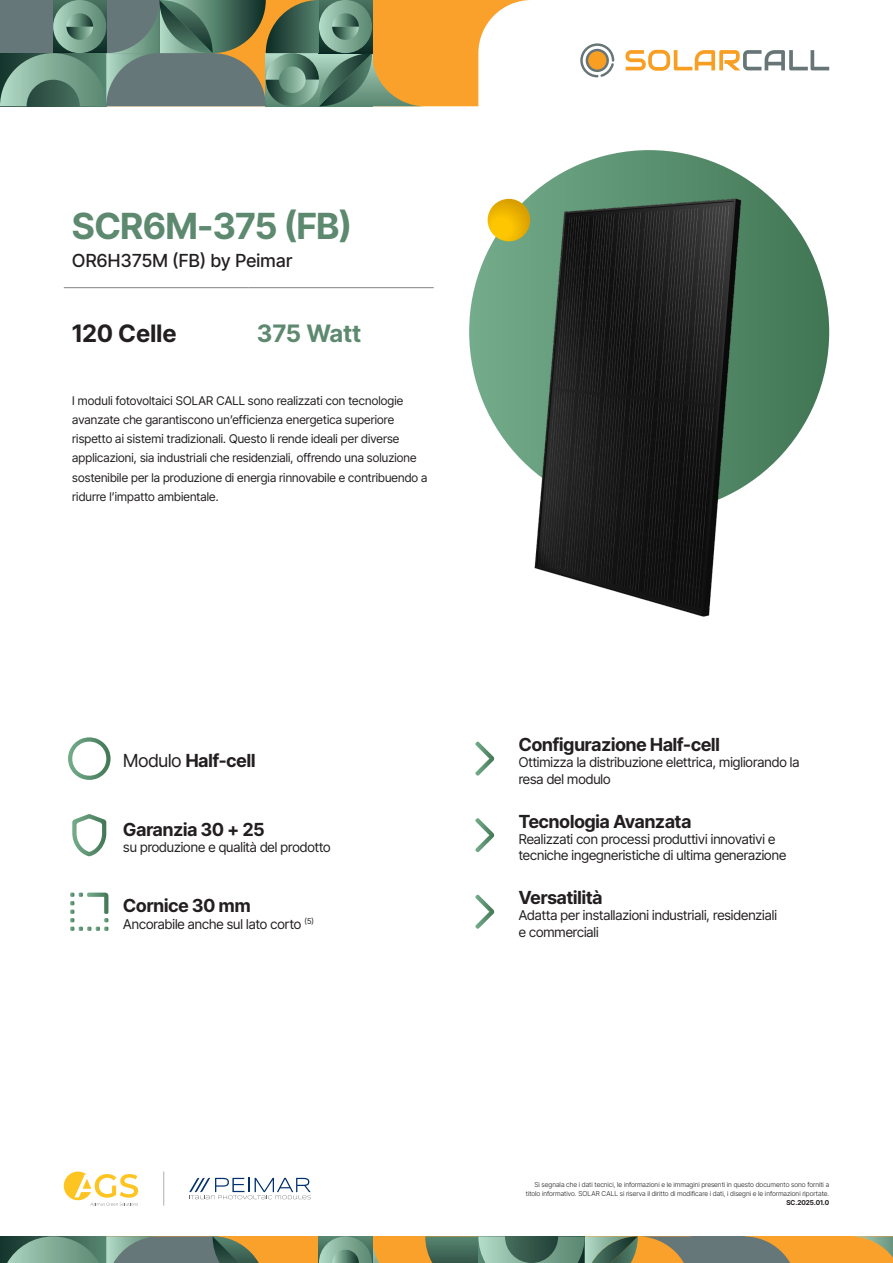
<style>
.page{position:relative;width:893px;height:1263px;background:#fff}
.page>*{position:absolute;margin:0;border:0;box-sizing:border-box;transform-origin:0 0}
.H1_SC{font:700 36px "Inter Tight";color:#5d896f}
.t1{font:700 24px "Inter Tight";letter-spacing:.02em;color:#231f20}
.t2{font:700 24px "Inter Tight";letter-spacing:.02em;color:#5d896f}
.Punto_di_Forza{font:700 18px "Inter Tight";color:#231f20}
.t3{font:500 18px "Inter Tight";letter-spacing:.02em;color:#231f20}
.Breve_descrizione_PF{font:13.5px/16.2px "Inter Tight";color:#231f20}
.Paragrafo{font:12px/19.2px "Inter Tight";letter-spacing:.01em;color:#231f20}
.Didascalia_Tabella{font:300 6.75px/9px "Inter Tight";color:#231f20;text-align:right}
.Didascalia_Tabella-2{font:700 6.75px "Inter Tight";color:#231f20}
.s1{font-weight:400}
</style>
<div class="page">
<svg style="left:469px;top:193px;width:360px;height:278px"></svg>
<div style="left:0;top:1236px;width:893px;height:27px;background:#f9a12a"></div>
<div style="left:691px;top:1236px;width:53px;height:27px;background:#657778"></div>
<svg style="left:744px;top:1236px;width:46px;height:27px"></svg>
<svg style="left:0;top:1236px;width:106px;height:27px"></svg>
<svg style="left:854px;top:1236px;width:39px;height:22px"></svg>
<svg style="left:106px;top:1236px;width:153px;height:27px"></svg>
<svg style="left:7px;top:1236px;width:92px;height:27px"></svg>
<svg style="left:425px;top:1236px;width:266px;height:27px"></svg>
<svg style="left:319px;top:1236px;width:60px;height:27px"></svg>
<svg style="left:425px;top:0;width:104px;height:106px;fill:#f9a12a"></svg>
<svg style="left:0;top:0;width:425px;height:106px"></svg>
<img style="left:510px;top:150px;width:255px;height:467px">
<svg style="left:68px;top:737px;width:43px;height:43px"></svg>
<svg style="left:475px;top:742px;width:19px;height:34px"></svg>
<svg style="left:72px;top:814px;width:34px;height:42px"></svg>
<svg style="left:475px;top:818px;width:19px;height:34px"></svg>
<svg style="left:70px;top:892px;width:38px;height:39px"></svg>
<svg style="left:475px;top:895px;width:19px;height:34px"></svg>
<svg style="left:625px;top:50px;width:204px;height:21px"></svg>
<svg style="left:580px;top:43px;width:34px;height:34px"></svg>
<svg style="left:488px;top:199px;width:42px;height:42px"></svg>
<hr style="left:64px;top:287px;width:185px;height:1px;background:#808285">
<hr style="left:249px;top:287px;width:185px;height:1px;background:#808285">
<svg style="left:64px;top:1171px;width:74px;height:34px"></svg>
<hr style="left:163px;top:1171px;width:1px;height:34px;background:#b8b8b8">
<svg style="left:189px;top:1178px;width:122px;height:21px"></svg>
<p class="H1_SC" style="left:72px;top:199px;width:281px">SCR6M-375 (FB)</p>
<h3 class="t3" style="left:72px;top:247px;width:221px">OR6H375M (FB) by Peimar</h3>
<h3 class="t1" style="left:72px;top:315px;width:106px">120 Celle</h3>
<h3 class="t2" style="left:257px;top:315px;width:105px">375 Watt</h3>
<p class="Paragrafo" style="left:72px;top:391px;width:357px">I moduli fotovoltaici SOLAR CALL sono realizzati con tecnologie avanzate che garantiscono un’efficienza energetica superiore rispetto ai sistemi tradizionali. Questo li rende ideali per diverse applicazioni, sia industriali che residenziali, offrendo una soluzione sostenibile per la produzione di energia rinnovabile e contribuendo a ridurre l’impatto ambientale.</p>
<p class="Punto_di_Forza" style="left:123px;top:747px;width:134px"><span class="s1">Modulo</span> Half-cell</p>
<p class="Punto_di_Forza" style="left:123px;top:816px;width:143px">Garanzia 30 + 25</p>
<p class="Breve_descrizione_PF" style="left:123px;top:839px;width:209px">su produzione e qualità del prodotto</p>
<p class="Punto_di_Forza" style="left:123px;top:892px;width:129px">Cornice 30 mm</p>
<p class="Breve_descrizione_PF" style="left:123px;top:915px;width:192px">Ancorabile anche sul lato corto <sup>(5)</sup></p>
<p class="Punto_di_Forza" style="left:519px;top:731px;width:203px">Configurazione Half-cell</p>
<p class="Breve_descrizione_PF" style="left:519px;top:754px;width:282px">Ottimizza la distribuzione elettrica, migliorando la resa del modulo</p>
<p class="Punto_di_Forza" style="left:519px;top:808px;width:174px">Tecnologia Avanzata</p>
<p class="Breve_descrizione_PF" style="left:519px;top:830px;width:269px">Realizzati con processi produttivi innovativi e tecniche ingegneristiche di ultima generazione</p>
<p class="Punto_di_Forza" style="left:519px;top:884px;width:85px">Versatilità</p>
<p class="Breve_descrizione_PF" style="left:519px;top:907px;width:260px">Adatta per installazioni industriali, residenziali e commerciali</p>
<p class="Didascalia_Tabella" style="left:526px;top:1180px;width:305px">Si segnala che i dati tecnici, le informazioni e le immagini presenti in questo documento sono forniti a titolo informativo. SOLAR CALL si riserva il diritto di modificare i dati, i disegni e le informazioni riportate.</p>
<p class="Didascalia_Tabella-2" style="left:786px;top:1197px;width:44px">SC.2025.01.0</p>
</div>
